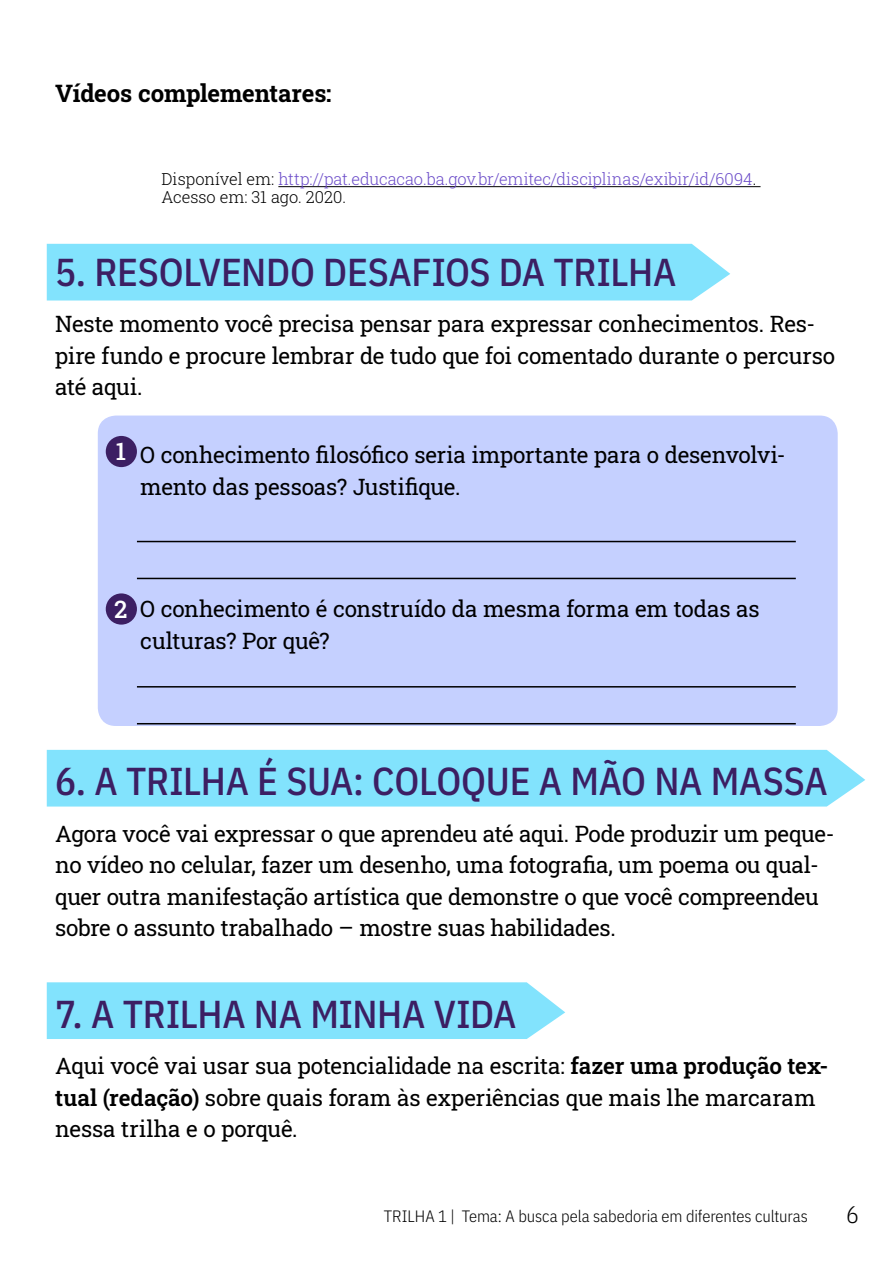
<style>
.page{position:relative;width:893px;height:1263px;background:#fff}
.page>*{position:absolute;margin:0;border:0;box-sizing:border-box;transform-origin:0 0}
.Etapa{font:500 39px "IBM Plex Sans Cond";letter-spacing:-.005em;color:#3c1f63}
.Texto{font:700 24px "Roboto Slab";letter-spacing:-.01em;color:#000}
.Texto-2{font:500 24px "Roboto Slab";color:#fff}
.t1{font:300 24px "IBM Plex Sans Cond";color:#000}
.Texto_normal{font:22.5px/31.5px "Roboto Slab";letter-spacing:-.01em;color:#000}
.Perguntas{font:22.5px/31.5px "Roboto Slab";letter-spacing:-.01em;color:#000}
.Fonte_imagem{font:300 16.5px/18px "Roboto Slab";letter-spacing:-.005em;color:#6c4dc9}
.t2{font:300 16.5px "IBM Plex Sans Cond";letter-spacing:-.005em;color:#000}
.s1{color:#000}
.s2{font-weight:600}
</style>
<div class="page">
<div style="left:98px;top:415px;width:740px;height:311px;background:#c5d0ff;border-radius:18px"></div>
<hr style="left:137px;top:541px;width:659px;height:1px;background:#000">
<hr style="left:137px;top:686px;width:659px;height:1px;background:#000">
<hr style="left:137px;top:578px;width:659px;height:1px;background:#000">
<hr style="left:137px;top:723px;width:659px;height:1px;background:#000">
<div style="left:106px;top:436px;width:31px;height:31px;background:#3c1f63;border-radius:50%"></div>
<div style="left:106px;top:593px;width:31px;height:32px;background:#3c1f63;border-radius:50%"></div>
<div style="left:47px;top:244px;width:683px;height:56px;background:#82e3fd"></div>
<div style="left:47px;top:750px;width:818px;height:56px;background:#82e3fd"></div>
<div style="left:47px;top:982px;width:518px;height:57px;background:#82e3fd"></div>
<hr style="left:278px;top:186px;width:482px;height:1px;background:#000">
<p class="Texto" style="left:55px;top:77px;width:278px">Vídeos complementares:</p>
<p class="Fonte_imagem" style="left:162px;top:170px;width:596px"><span class="s1">Disponível em:</span> http://pat.educacao.ba.gov.br/emitec/disciplinas/exibir/id/6094<span class="s1">.<br>Acesso em: 31 ago. 2020.</span></p>
<p class="Etapa" style="left:55px;top:242px;width:623px">5. RESOLVENDO DESAFIOS DA TRILHA</p>
<p class="Texto_normal" style="left:55px;top:308px;width:781px">Neste momento você precisa pensar para expressar conhecimentos. Res&shy;pire fundo e procure lembrar de tudo que foi comentado durante o percurso até aqui.</p>
<p class="Texto-2" style="left:116px;top:435px;width:12px">1</p>
<p class="Perguntas" style="left:140px;top:439px;width:647px">O conhecimento filosófico seria importante para o desenvolvi&shy;mento das pessoas? Justifique.</p>
<p class="Texto-2" style="left:114px;top:592px;width:15px">2</p>
<p class="Perguntas" style="left:140px;top:593px;width:621px">O conhecimento é construído da mesma forma em todas as culturas? Por quê?</p>
<p class="Etapa" style="left:55px;top:751px;width:774px">6. A TRILHA É SUA: COLOQUE A MÃO NA MASSA</p>
<p class="Texto_normal" style="left:55px;top:817px;width:781px">Agora você vai expressar o que aprendeu até aqui. Pode produzir um peque&shy;no vídeo no celular, fazer um desenho, uma fotografia, um poema ou qual&shy;quer outra manifestação artística que demonstre o que você compreendeu sobre o assunto trabalhado – mostre suas habilidades.</p>
<p class="Etapa" style="left:55px;top:983px;width:463px">7. A TRILHA NA MINHA VIDA</p>
<p class="Texto_normal" style="left:55px;top:1050px;width:775px">Aqui você vai usar sua potencialidade na escrita: <span class="s2">fazer uma produção tex&shy;tual (redação)</span> sobre quais foram às experiências que mais lhe marcaram nessa trilha e o porquê.</p>
<p class="t2" style="left:384px;top:1203px;width:426px">TRILHA 1 | Tema: A busca pela sabedoria em diferentes culturas</p>
<p class="t1" style="left:846px;top:1196px;width:14px">6</p>
</div>
